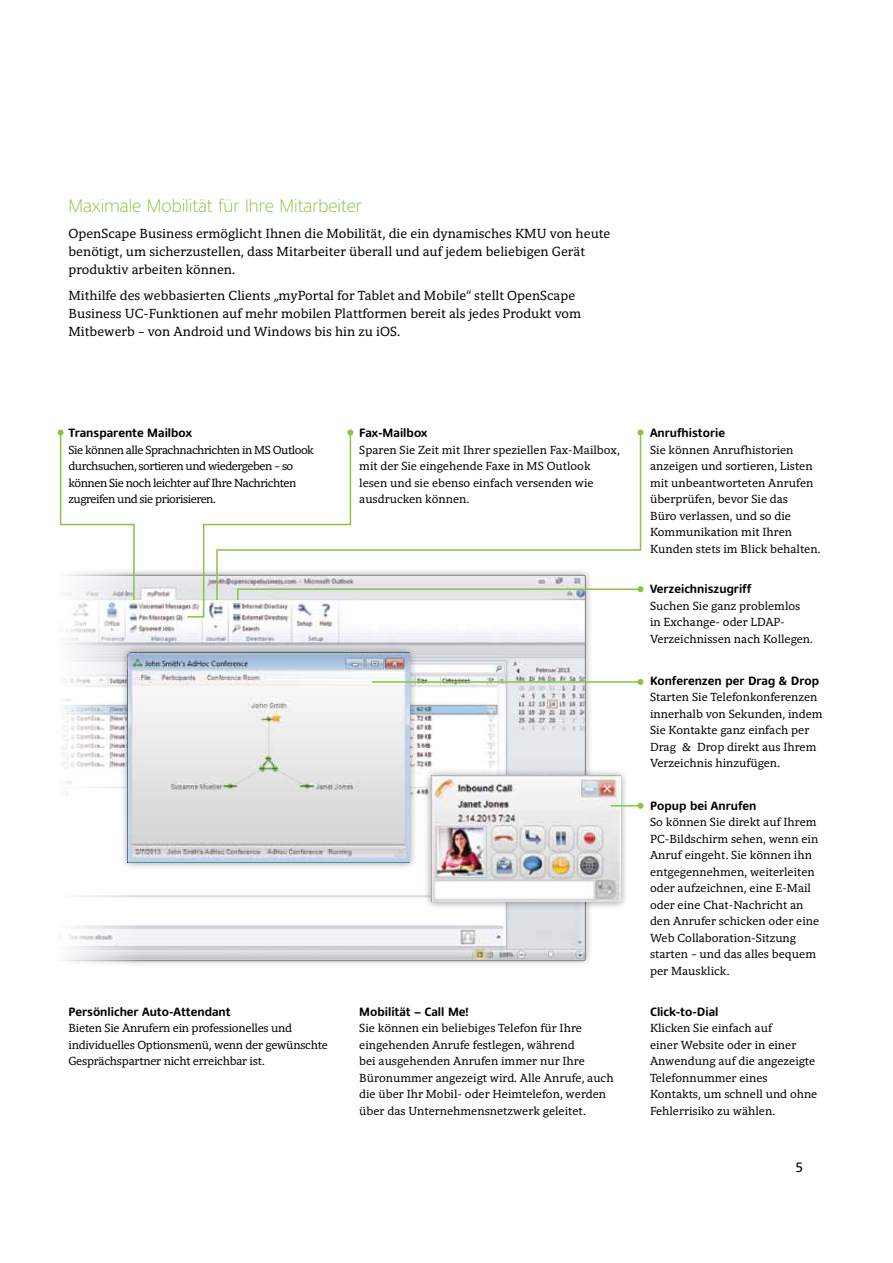
<style>
.page{position:relative;width:893px;height:1263px;background:#fff}
.page>*{position:absolute;margin:0;border:0;box-sizing:border-box;transform-origin:0 0}
.t1{font:300 18px "Harmony Sans";color:#88c540}
.t2{font:13.5px/18px "Harmony Serif";color:#000}
.t3{font:13.5px "Harmony Sans";color:#000}
.t4{font:12px/16.5px "Harmony Serif";color:#000}
.t5{font:700 12px "Harmony Sans";color:#000}
.t6{font:12px/16.5px "Harmony Serif";letter-spacing:-.04em;color:#000}
.t7{font:12px/16.5px "Harmony Serif";letter-spacing:-.02em;color:#000}
</style>
<div class="page">
<div style="left:28px;top:567px;width:565px;height:401px;background:#000;opacity:.33"></div>
<img style="left:147px;top:577px;width:436px;height:382px">
<div style="left:28px;top:551px;width:119px;height:471px;background:#fff"></div>
<div style="left:120px;top:645px;width:297px;height:225px;background:#000;opacity:.39"></div>
<img style="left:128px;top:653px;width:282px;height:209px">
<div style="left:423px;top:768px;width:206px;height:141px;background:#000;opacity:.39"></div>
<img style="left:431px;top:775px;width:190px;height:127px">
<svg style="left:58px;top:430px;width:77px;height:171px"></svg>
<svg style="left:186px;top:430px;width:457px;height:188px"></svg>
<hr style="left:372px;top:681px;width:268px;height:2px;background:#88c540">
<svg style="left:637px;top:679px;width:6px;height:6px"></svg>
<svg style="left:611px;top:803px;width:32px;height:6px"></svg>
<h1 class="t1" style="left:68px;top:194px;width:295px">Maximale Mobilität für Ihre Mitarbeiter</h1>
<p class="t2" style="left:68px;top:224px;width:544px">OpenScape Business ermöglicht Ihnen die Mobilität, die ein dynamisches KMU von heute benötigt, um sicherzustellen, dass Mitarbeiter überall und auf jedem beliebigen Gerät produktiv arbeiten können.</p>
<p class="t2" style="left:68px;top:286px;width:514px">Mithilfe des webbasierten Clients „myPortal for Tablet and Mobile“ stellt OpenScape<br>Business UC-Funktionen auf mehr mobilen Plattformen bereit als jedes Produkt vom<br>Mitbewerb – von Android und Windows bis hin zu iOS.</p>
<p class="t5" style="left:68px;top:426px;width:125px">Transparente Mailbox</p>
<p class="t6" style="left:68px;top:442px;width:247px">Sie können alle Sprachnachrichten in MS Outlook durchsuchen, sortieren und wiedergeben – so können Sie noch leichter auf Ihre Nachrichten zugreifen und sie priorisieren.</p>
<p class="t5" style="left:68px;top:1004px;width:164px">Persönlicher Auto-Attendant</p>
<p class="t7" style="left:68px;top:1020px;width:261px">Bieten Sie Anrufern ein professionelles und individuelles Optionsmenü, wenn der gewünschte<br>Gesprächspartner nicht erreichbar ist.</p>
<p class="t5" style="left:359px;top:426px;width:70px">Fax-Mailbox</p>
<p class="t4" style="left:359px;top:442px;width:262px">Sparen Sie Zeit mit Ihrer speziellen Fax-Mailbox, mit der Sie eingehende Faxe in MS Outlook lesen und sie ebenso einfach versenden wie ausdrucken können.</p>
<p class="t5" style="left:359px;top:1004px;width:111px">Mobilität – Call Me!</p>
<p class="t4" style="left:359px;top:1020px;width:256px">Sie können ein beliebiges Telefon für Ihre eingehenden Anrufe festlegen, während<br>bei ausgehenden Anrufen immer nur Ihre Büronummer angezeigt wird. Alle Anrufe, auch die über Ihr Mobil- oder Heimtelefon, werden über das Unternehmensnetzwerk geleitet.</p>
<p class="t5" style="left:650px;top:426px;width:76px">Anrufhistorie</p>
<p class="t4" style="left:650px;top:442px;width:172px">Sie können Anrufhistorien anzeigen und sortieren, Listen mit unbeantworteten Anrufen überprüfen, bevor Sie das<br>Büro verlassen, und so die<br>Kommunikation mit Ihren<br>Kunden stets im Blick behalten.</p>
<p class="t5" style="left:650px;top:581px;width:103px">Verzeichniszugriff</p>
<p class="t4" style="left:650px;top:597px;width:165px">Suchen Sie ganz problemlos in Exchange- oder LDAP-<br>Verzeichnissen nach Kollegen.</p>
<p class="t5" style="left:650px;top:673px;width:171px">Konferenzen per Drag &amp; Drop</p>
<p class="t4" style="left:650px;top:689px;width:174px">Starten Sie Telefonkonferenzen innerhalb von Sekunden, indem<br>Sie Kontakte ganz einfach per<br>Drag &amp; Drop direkt aus Ihrem<br>Verzeichnis hinzufügen.</p>
<p class="t5" style="left:650px;top:798px;width:108px">Popup bei Anrufen</p>
<p class="t4" style="left:650px;top:814px;width:171px">So können Sie direkt auf Ihrem<br>PC-Bildschirm sehen, wenn ein<br>Anruf eingeht. Sie können ihn entgegennehmen, weiterleiten oder aufzeichnen, eine E-Mail oder eine Chat-Nachricht an den Anrufer schicken oder eine<br>Web Collaboration-Sitzung starten – und das alles bequem per Mausklick.</p>
<p class="t5" style="left:650px;top:1004px;width:70px">Click-to-Dial</p>
<p class="t4" style="left:650px;top:1020px;width:169px">Klicken Sie einfach auf<br>einer Website oder in einer<br>Anwendung auf die angezeigte<br>Telefonnummer eines<br>Kontakts, um schnell und ohne<br>Fehlerrisiko zu wählen.</p>
<p class="t3" style="left:795px;top:1158px;width:9px">5</p>
</div>
